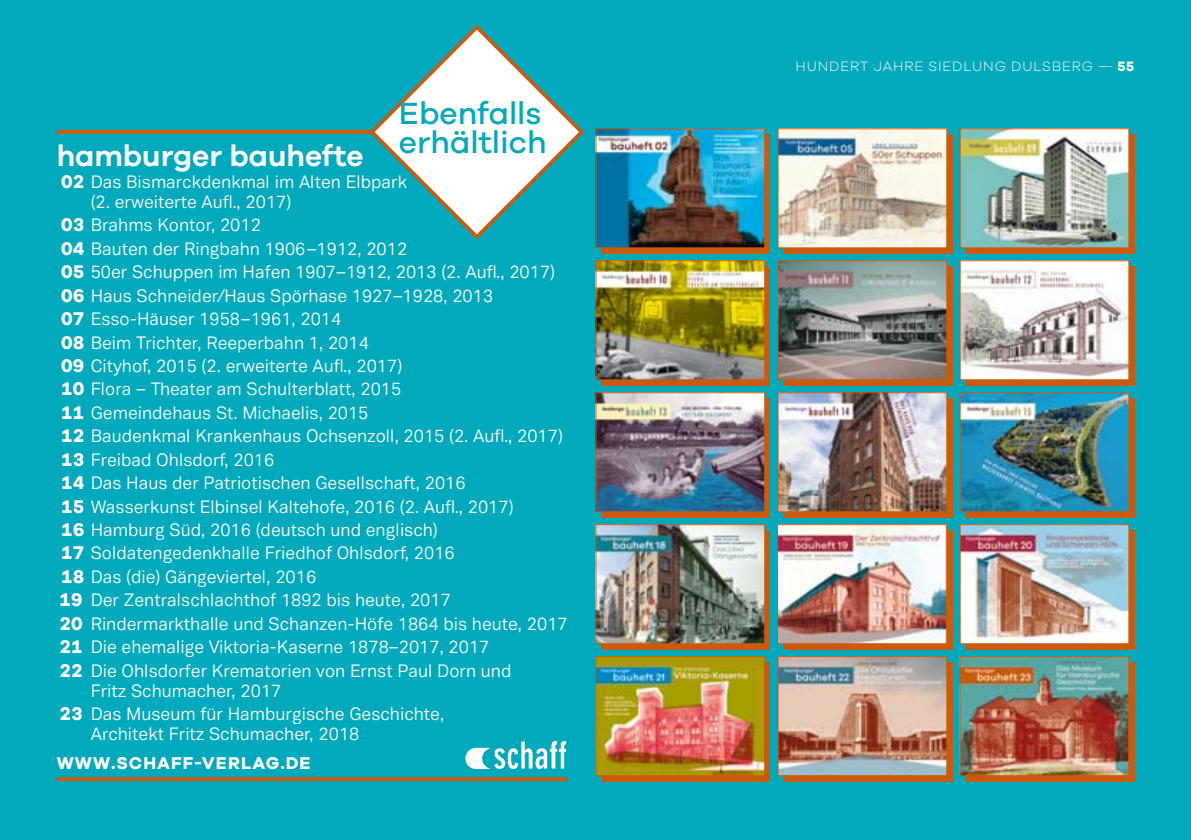
<style>
.page{position:relative;width:1191px;height:840px;background:#fff}
.page>*{position:absolute;margin:0;border:0;box-sizing:border-box;transform-origin:0 0}
.t1{font:500 31.6px/28.2px "Galano Grotesque";color:#00a9bc}
.t2{font:600 30px "Galano Grotesque";color:#fff}
.t3{font:17.6px/23.4px "Vaud";color:#fff}
.t4{font:700 17.6px "Galano Grotesque";letter-spacing:.06em;color:#fff}
.t5{font:300 14px "Galano Grotesque";letter-spacing:.06em;color:#fff}
.s1{font-family:"Galano Grotesque";font-weight:700;font-size:19px}
.s2{color:#ca5a0e}
.s3{font-weight:700;color:#ca5a0e}
</style>
<div class="page">
<div style="left:0;top:0;width:1191px;height:839px;background:#00a9bc"></div>
<svg style="left:601px;top:134px;width:169px;height:119px;background:#a8581e"></svg>
<div style="left:601px;top:266px;width:169px;height:119px;background:#ca5a0e"></div>
<div style="left:601px;top:398px;width:169px;height:119px;background:#ca5a0e"></div>
<div style="left:601px;top:530px;width:169px;height:119px;background:#ca5a0e"></div>
<div style="left:965px;top:134px;width:169px;height:119px;background:#ca5a0e"></div>
<svg style="left:965px;top:266px;width:169px;height:119px;background:#d2783a"></svg>
<div style="left:965px;top:398px;width:169px;height:119px;background:#ca5a0e"></div>
<div style="left:965px;top:530px;width:169px;height:119px;background:#ca5a0e"></div>
<div style="left:965px;top:662px;width:169px;height:118px;background:#ca5a0e"></div>
<div style="left:783px;top:662px;width:169px;height:118px;background:#ca5a0e"></div>
<svg style="left:783px;top:134px;width:169px;height:119px;background:#d17636"></svg>
<div style="left:783px;top:266px;width:169px;height:119px;background:#ca5a0e"></div>
<div style="left:783px;top:398px;width:169px;height:119px;background:#ca5a0e"></div>
<div style="left:783px;top:530px;width:169px;height:119px;background:linear-gradient(to right,#ca5a0e,#ca5a0e)"></div>
<div style="left:601px;top:662px;width:169px;height:118px;background:#ca5a0e"></div>
<img style="left:597px;top:130px;width:166px;height:116px">
<img style="left:961px;top:130px;width:166px;height:116px">
<div style="left:959px;top:128px;width:170px;height:120px;border:1px solid #ca5a0e"></div>
<img style="left:961px;top:394px;width:166px;height:116px">
<div style="left:959px;top:392px;width:170px;height:120px;border:1px solid #ca5a0e"></div>
<img style="left:779px;top:130px;width:166px;height:116px">
<img style="left:779px;top:262px;width:166px;height:116px">
<div style="left:777px;top:260px;width:170px;height:120px;border:1px solid #ca5a0e"></div>
<img style="left:597px;top:262px;width:166px;height:116px">
<div style="left:595px;top:260px;width:170px;height:120px;border:1px solid #ca5a0e"></div>
<img style="left:961px;top:262px;width:166px;height:116px">
<img style="left:779px;top:394px;width:166px;height:116px">
<div style="left:777px;top:392px;width:170px;height:120px;border:1px solid #ca5a0e"></div>
<img style="left:597px;top:394px;width:166px;height:116px">
<div style="left:595px;top:392px;width:170px;height:120px;border:1px solid #ca5a0e"></div>
<img style="left:961px;top:657px;width:166px;height:116px">
<div style="left:959px;top:655px;width:170px;height:120px;border:1px solid #ca5a0e"></div>
<img style="left:961px;top:526px;width:166px;height:115px">
<div style="left:959px;top:524px;width:170px;height:119px;border:1px solid #ca5a0e"></div>
<img style="left:779px;top:657px;width:166px;height:116px">
<div style="left:777px;top:655px;width:170px;height:120px;border:1px solid #ca5a0e"></div>
<img style="left:597px;top:657px;width:166px;height:116px">
<div style="left:595px;top:655px;width:170px;height:120px;border:1px solid #ca5a0e"></div>
<img style="left:779px;top:526px;width:165px;height:115px">
<div style="left:777px;top:524px;width:169px;height:119px;border:1px solid #ca5a0e"></div>
<img style="left:597px;top:526px;width:166px;height:115px">
<div style="left:595px;top:524px;width:170px;height:119px;border:1px solid #ca5a0e"></div>
<svg style="left:57px;top:130px;width:310px;height:4px"></svg>
<svg style="left:57px;top:777px;width:511px;height:3px;background:#bc5f1a"></svg>
<svg style="left:367px;top:24px;width:217px;height:216px"></svg>
<img style="left:465px;top:740px;width:102px;height:29px">
<h1 class="t1" style="left:399px;top:99px;width:149px">Ebenfalls erhältlich</h1>
<h2 class="t2" style="left:57px;top:137px;width:308px">hamburger bauhefte</h2>
<p class="t3" style="left:91px;top:172px;width:318px;line-height:20px;text-indent:-30px"><span class="s1">02</span> Das Bismarckdenkmal im Alten Elbpark (2. erweiterte Aufl., 2017)</p>
<p class="t3" style="left:60px;top:213px;width:510px"><span class="s1">03</span> Brahms Kontor, 2012<br><span class="s1">04</span> Bauten der Ringbahn 1906–1912, 2012<br><span class="s1">05</span> 50er Schuppen im Hafen 1907–1912, 2013 (2. Aufl., 2017)<br><span class="s1">06</span> Haus Schneider/Haus Spörhase 1927–1928, 2013<br><span class="s1">07</span> Esso-Häuser 1958–1961, 2014<br><span class="s1">08</span> Beim Trichter, Reeperbahn 1, 2014<br><span class="s1">09</span> Cityhof, 2015 (2. erweiterte Aufl., 2017)<br><span class="s1">10</span> Flora – Theater am Schulterblatt, 2015<br><span class="s1">11</span> Gemeindehaus St. Michaelis, 2015<br><span class="s1">12</span> Baudenkmal Krankenhaus Ochsenzoll, 2015 (2. Aufl., 2017)<br><span class="s1">13</span> Freibad Ohlsdorf, 2016<br><span class="s1">14</span> Das Haus der Patriotischen Gesellschaft, 2016<br><span class="s1">15</span> Wasserkunst Elbinsel Kaltehofe, 2016 (2. Aufl., 2017)<br><span class="s1">16</span> Hamburg Süd, 2016 (deutsch und englisch)<br><span class="s1">17</span> Soldatengedenkhalle Friedhof Ohlsdorf, 2016<br><span class="s1">18</span> Das (die) Gängeviertel, 2016<br><span class="s1">19</span> Der Zentralschlachthof 1892 bis heute, 2017<br><span class="s1">20</span> Rindermarkthalle und Schanzen-Höfe 1864 bis heute, 2017<br><span class="s1">21</span> Die ehemalige Viktoria-Kaserne 1878–2017, 2017<br><span class="s1">22</span> Die Ohlsdorfer Krematorien von Ernst Paul Dorn und</p>
<p class="t3" style="left:60px;top:678px;width:386px;text-indent:31px">Fritz Schumacher, 2017<br><span class="s1">23</span> Das Museum für Hamburgische Geschichte,</p>
<p class="t3" style="left:91px;top:721px;width:270px">Architekt Fritz Schumacher, 2018</p>
<p class="t4" style="left:57px;top:751px;width:255px">WWW.SCHAFF-VERLAG.DE</p>
<p class="t5" style="left:795px;top:58px;width:340px">HUNDERT JA<span class="s2">H</span>RE SIEDLUNG <span class="s2">DULSBERG —</span> <span class="s3">55</span></p>
</div>
